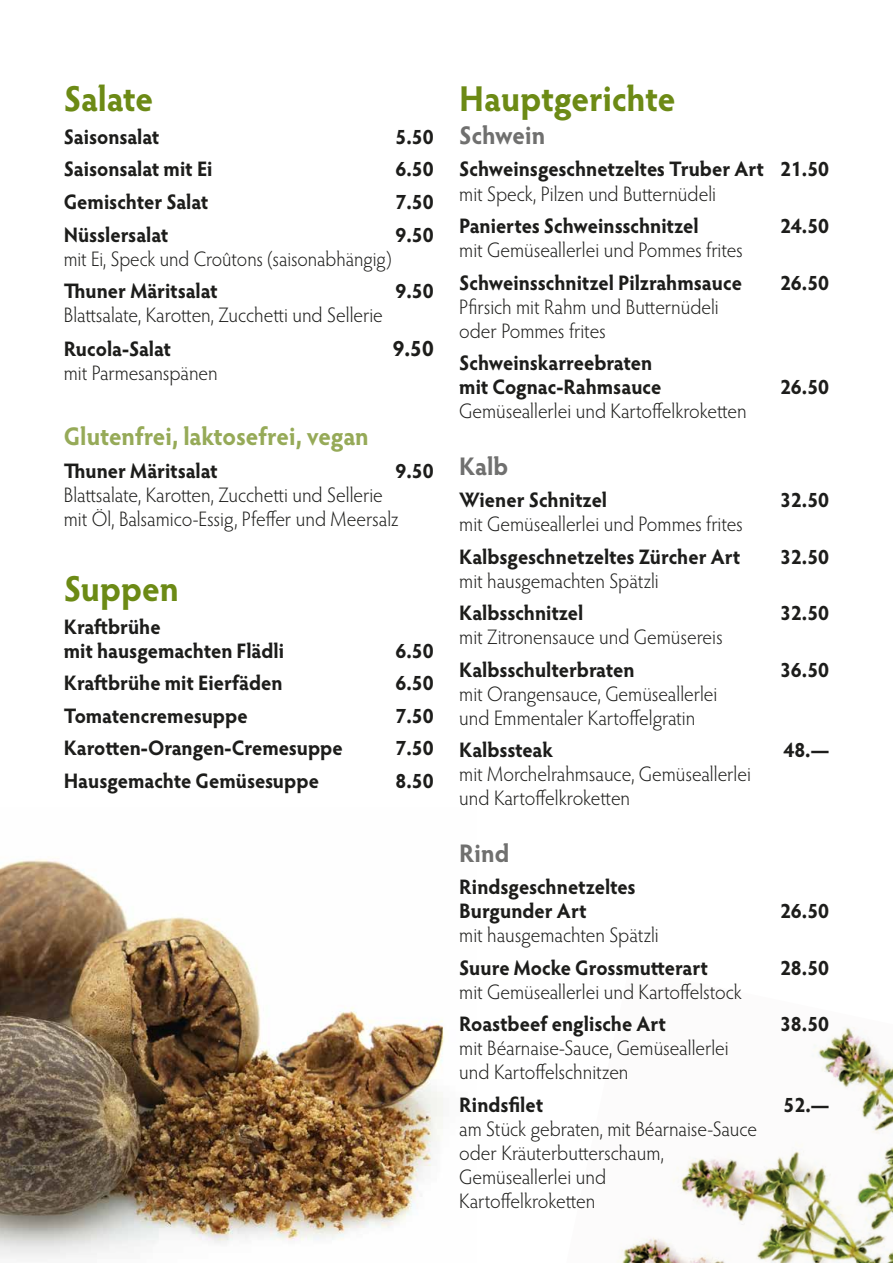
<style>
.page{position:relative;width:893px;height:1263px;background:#fff}
.page>*{position:absolute;margin:0;border:0;box-sizing:border-box;transform-origin:0 0}
.t1{font:700 36px "Hypatia Sans Pro";letter-spacing:-.005em;color:#6c8a15;scale:.95 1}
.t2{font:700 25.5px "Hypatia Sans Pro";letter-spacing:-.005em;color:#96aa58;scale:.95 1}
.t3{font:700 25.5px "Hypatia Sans Pro";color:#70706f;scale:.95 1}
.t4{font:700 22.5px "Hypatia Sans Pro";color:#1d1d1b;scale:.95 1}
.t5{font:300 21px/24px "Hypatia Sans Pro";color:#1d1d1b;scale:.95 1}
.t6{font:700 21px/24px "Hypatia Sans Pro";letter-spacing:-.005em;color:#1d1d1b;scale:.95 1}
.t7{font:300 21px "Hypatia Sans Pro";color:#1d1d1b;scale:.93 1}
</style>
<div class="page">
<img style="left:0;top:859px;width:444px;height:399px">
<img style="left:617px;top:1027px;width:276px;height:236px">
<h1 class="t1" style="left:64px;top:74px;width:96px">Salate</h1>
<p class="t6" style="left:64px;top:124px;width:102px">Saisonsalat</p>
<p class="t6" style="left:395px;top:124px;width:42px">5.50</p>
<p class="t6" style="left:64px;top:156px;width:158px">Saisonsalat mit Ei</p>
<p class="t6" style="left:395px;top:156px;width:42px">6.50</p>
<p class="t6" style="left:64px;top:189px;width:154px">Gemischter Salat</p>
<p class="t6" style="left:395px;top:189px;width:42px">7.50</p>
<p class="t6" style="left:64px;top:221px;width:112px">Nüsslersalat</p>
<p class="t6" style="left:395px;top:221px;width:42px">9.50</p>
<p class="t7" style="left:64px;top:245px;width:354px">mit Ei, Speck und Croûtons (saisonabhängig)</p>
<p class="t6" style="left:64px;top:278px;width:164px">Thuner Märitsalat</p>
<p class="t6" style="left:395px;top:278px;width:42px">9.50</p>
<p class="t5" style="left:64px;top:302px;width:338px">Blattsalate, Karotten, Zucchetti und Sellerie</p>
<p class="t6" style="left:64px;top:336px;width:115px">Rucola-Salat</p>
<p class="t4" style="left:393px;top:332px;width:45px">9.50</p>
<p class="t5" style="left:64px;top:360px;width:164px">mit Parmesanspänen</p>
<p class="t2" style="left:64px;top:418px;width:323px">Glutenfrei, laktosefrei, vegan</p>
<p class="t6" style="left:64px;top:457px;width:164px">Thuner Märitsalat</p>
<p class="t6" style="left:395px;top:457px;width:42px">9.50</p>
<p class="t5" style="left:64px;top:482px;width:354px">Blattsalate, Karotten, Zucchetti und Sellerie mit Öl, Balsamico-Essig, Pfeffer und Meersalz</p>
<h1 class="t1" style="left:64px;top:563px;width:123px">Suppen</h1>
<p class="t6" style="left:64px;top:613px;width:233px">Kraftbrühe<br>mit hausgemachten Flädli</p>
<p class="t6" style="left:395px;top:637px;width:42px">6.50</p>
<p class="t6" style="left:64px;top:670px;width:232px">Kraftbrühe mit Eierfäden</p>
<p class="t6" style="left:395px;top:670px;width:42px">6.50</p>
<p class="t6" style="left:64px;top:702px;width:195px">Tomatencremesuppe</p>
<p class="t6" style="left:395px;top:702px;width:42px">7.50</p>
<p class="t6" style="left:64px;top:735px;width:295px">Karotten-Orangen-Cremesuppe</p>
<p class="t6" style="left:395px;top:735px;width:42px">7.50</p>
<p class="t6" style="left:64px;top:767px;width:270px">Hausgemachte Gemüsesuppe</p>
<p class="t6" style="left:395px;top:767px;width:42px">8.50</p>
<h1 class="t1" style="left:459px;top:74px;width:229px">Hauptgerichte</h1>
<p class="t3" style="left:459px;top:117px;width:92px">Schwein</p>
<p class="t6" style="left:459px;top:156px;width:391px">Schweinsgeschnetzeltes Truber Art 21.50</p>
<p class="t5" style="left:459px;top:181px;width:272px">mit Speck, Pilzen und Butternüdeli</p>
<p class="t6" style="left:459px;top:213px;width:254px">Paniertes Schweinsschnitzel</p>
<p class="t6" style="left:780px;top:213px;width:53px">24.50</p>
<p class="t5" style="left:459px;top:237px;width:300px">mit Gemüseallerlei und Pommes frites</p>
<p class="t6" style="left:459px;top:269px;width:299px">Schweinsschnitzel Pilzrahmsauce</p>
<p class="t6" style="left:780px;top:269px;width:53px">26.50</p>
<p class="t5" style="left:459px;top:294px;width:275px">Pfirsich mit Rahm und Butternüdeli oder Pommes frites</p>
<p class="t6" style="left:459px;top:350px;width:214px">Schweinskarreebraten mit Cognac-Rahmsauce</p>
<p class="t6" style="left:780px;top:374px;width:53px">26.50</p>
<p class="t5" style="left:459px;top:398px;width:304px">Gemüseallerlei und Kartoffelkroketten</p>
<p class="t3" style="left:459px;top:448px;width:53px">Kalb</p>
<p class="t6" style="left:459px;top:487px;width:157px">Wiener Schnitzel</p>
<p class="t6" style="left:780px;top:487px;width:53px">32.50</p>
<p class="t5" style="left:459px;top:511px;width:300px">mit Gemüseallerlei und Pommes frites</p>
<p class="t6" style="left:459px;top:543px;width:298px">Kalbsgeschnetzeltes Zürcher Art</p>
<p class="t6" style="left:780px;top:543px;width:53px">32.50</p>
<p class="t5" style="left:459px;top:568px;width:212px">mit hausgemachten Spätzli</p>
<p class="t6" style="left:459px;top:600px;width:132px">Kalbsschnitzel</p>
<p class="t6" style="left:780px;top:600px;width:53px">32.50</p>
<p class="t5" style="left:459px;top:624px;width:279px">mit Zitronensauce und Gemüsereis</p>
<p class="t6" style="left:459px;top:656px;width:186px">Kalbsschulterbraten</p>
<p class="t6" style="left:780px;top:656px;width:53px">36.50</p>
<p class="t5" style="left:459px;top:681px;width:273px">mit Orangensauce, Gemüseallerlei und Emmentaler Kartoffelgratin</p>
<p class="t6" style="left:459px;top:737px;width:100px">Kalbssteak</p>
<p class="t6" style="left:783px;top:737px;width:50px">48.—</p>
<p class="t5" style="left:459px;top:761px;width:309px">mit Morchelrahmsauce, Gemüseallerlei und Kartoffelkroketten</p>
<p class="t3" style="left:459px;top:835px;width:54px">Rind</p>
<p class="t6" style="left:459px;top:874px;width:187px">Rindsgeschnetzeltes<br>Burgunder Art</p>
<p class="t6" style="left:780px;top:898px;width:53px">26.50</p>
<p class="t5" style="left:459px;top:922px;width:212px">mit hausgemachten Spätzli</p>
<p class="t6" style="left:459px;top:954px;width:263px">Suure Mocke Grossmutterart</p>
<p class="t6" style="left:780px;top:954px;width:53px">28.50</p>
<p class="t5" style="left:459px;top:979px;width:299px">mit Gemüseallerlei und Kartoffelstock</p>
<p class="t6" style="left:459px;top:1011px;width:219px">Roastbeef englische Art</p>
<p class="t6" style="left:780px;top:1011px;width:53px">38.50</p>
<p class="t5" style="left:459px;top:1035px;width:285px">mit Béarnaise-Sauce, Gemüseallerlei und Kartoffelschnitzen</p>
<p class="t6" style="left:459px;top:1091px;width:90px">Rindsfilet</p>
<p class="t6" style="left:783px;top:1091px;width:50px">52.—</p>
<p class="t5" style="left:459px;top:1116px;width:315px">am Stück gebraten, mit Béarnaise-Sauce oder Kräuterbutterschaum,<br>Gemüseallerlei und<br>Kartoffelkroketten</p>
</div>
